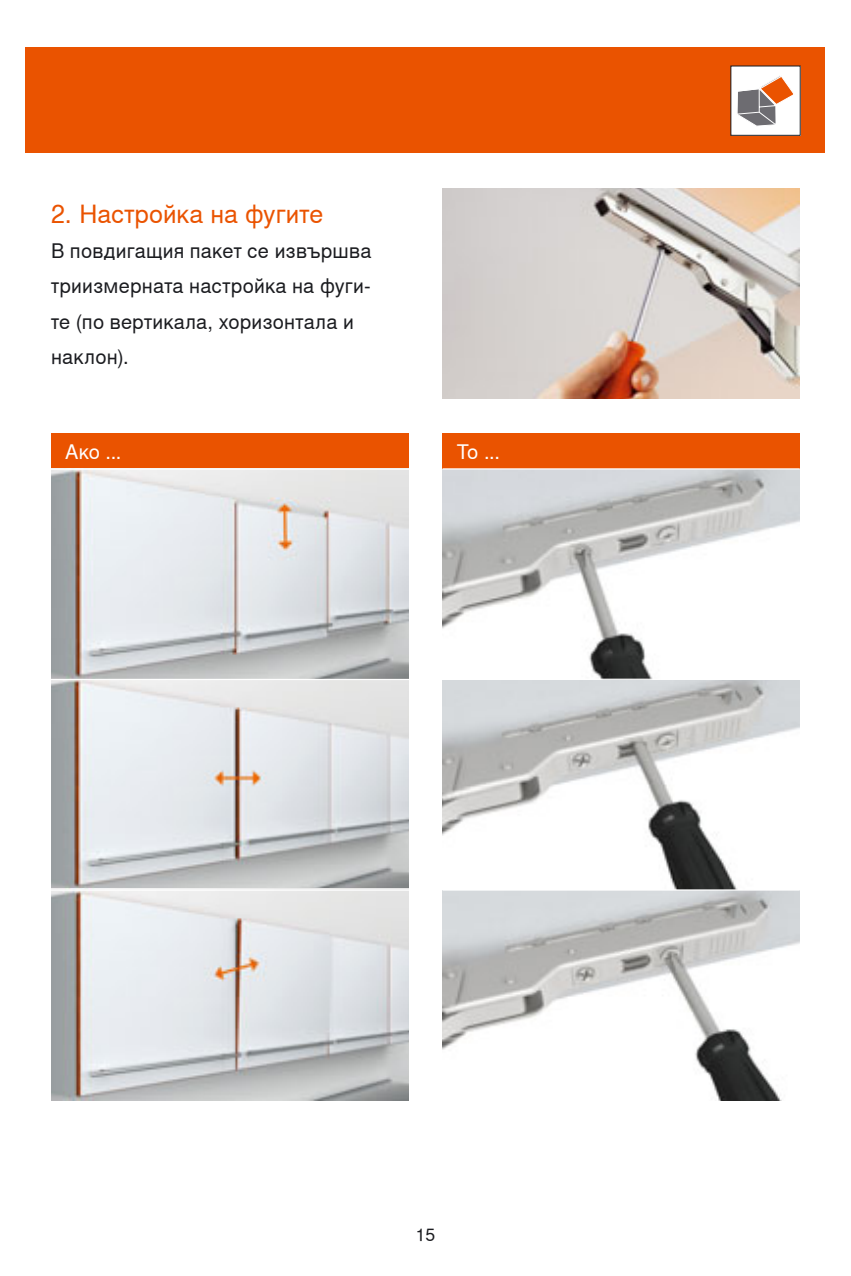
<style>
.page{position:relative;width:851px;height:1276px;background:#fff}
.page>*{position:absolute;margin:0;border:0;box-sizing:border-box;transform-origin:0 0}
.t1{font:25px "Nimbus Sans Global";color:#ea5300}
.t2{font:20px/35px "Nimbus Sans Global";letter-spacing:.01em;color:#1b1c20}
.t3{font:20px "Nimbus Sans Global";color:#fff}
.t4{font:17.5px "Nimbus Sans Global";color:#1b1c20}
</style>
<div class="page">
<div style="left:25px;top:48px;width:799px;height:105px;background:#ea5300"></div>
<div style="left:51px;top:434px;width:357px;height:35px;background:#ea5300"></div>
<div style="left:442px;top:434px;width:357px;height:35px;background:#ea5300"></div>
<img style="left:442px;top:469px;width:357px;height:631px">
<img style="left:51px;top:470px;width:357px;height:630px">
<img style="left:442px;top:188px;width:357px;height:211px">
<div style="left:730px;top:66px;width:70px;height:69px;background:#fff"></div>
<svg style="left:737px;top:76px;width:57px;height:50px"></svg>
<hr style="left:48px;top:468px;width:364px;height:2px;background:#fff">
<hr style="left:48px;top:679px;width:364px;height:1px;background:#fff">
<hr style="left:48px;top:889px;width:364px;height:1px;background:#fff">
<hr style="left:442px;top:468px;width:357px;height:1px;background:#fff">
<hr style="left:442px;top:678px;width:357px;height:2px;background:#fff">
<hr style="left:442px;top:889px;width:357px;height:1px;background:#fff">
<p class="t1" style="left:51px;top:199px;width:274px">2. Настройка на фугите</p>
<p class="t2" style="left:51px;top:233px;width:322px">В повдигащия пакет се извършва триизмерната настройка на фуги&shy;те (по вертикала, хоризонтала и наклон).</p>
<p class="t3" style="left:65px;top:440px;width:58px">Ако ...</p>
<p class="t3" style="left:456px;top:440px;width:45px">То ...</p>
<p class="t4" style="left:415px;top:1223px;width:21px">15</p>
</div>
